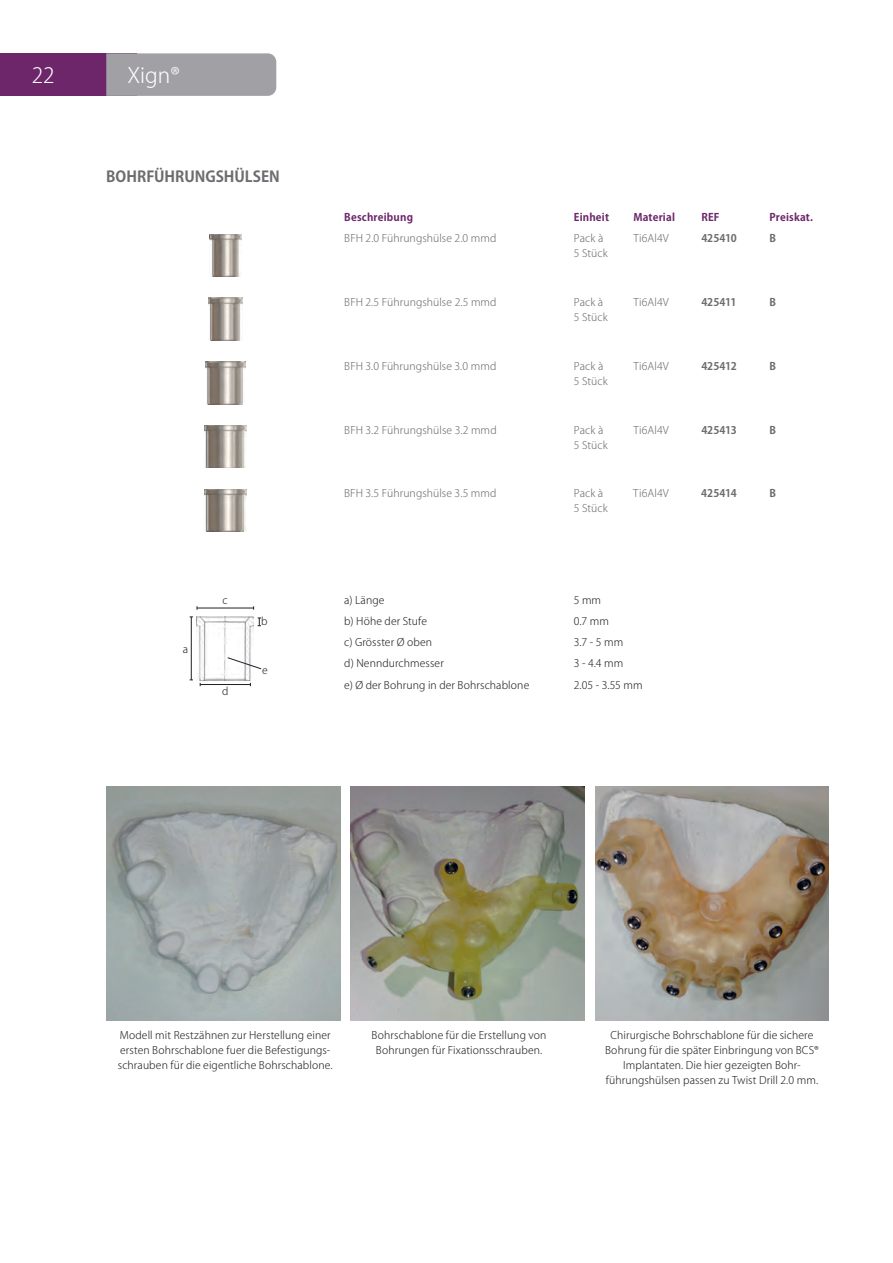
<style>
.page{position:relative;width:893px;height:1263px;background:#fff}
.page>*{position:absolute;margin:0;border:0;box-sizing:border-box;transform-origin:0 0}
.t1{font:21px "Koz Go Pro Light 90 msp RKSJ H";color:#fff}
.t2{font:15px "Koz Go Pro Bold 90 msp RKSJ H";color:#6c6d70}
.t3{font:10.5px/15px "Koz Go Pro Light 90 msp RKSJ H";letter-spacing:.01em;color:#231f20;text-align:center}
.t4{font:10.5px/15px "Koz Go Pro Light 90 msp RKSJ H";letter-spacing:.01em;color:#6c6d70}
.t5{font:10.5px "Koz Go Pro Bold 90 msp RKSJ H";letter-spacing:.02em;color:#6c2669}
.t6{font:10.5px "Koz Go Pro Bold 90 msp RKSJ H";letter-spacing:-.005em;color:#6c6d70}
</style>
<div class="page">
<div style="left:0;top:53px;width:136px;height:43px;background:#6c2669"></div>
<div style="left:106px;top:53px;width:170px;height:43px;background:#a1a1a5"></div>
<img style="left:197px;top:617px;width:57px;height:63px">
<svg style="left:258px;top:618px;width:3px;height:8px"></svg>
<hr style="left:200px;top:684px;width:50px;height:1px;background:#231f20">
<hr style="left:197px;top:608px;width:57px;height:1px;background:#231f20">
<hr style="left:191px;top:617px;width:1px;height:63px;background:#231f20">
<svg style="left:227px;top:657px;width:35px;height:13px"></svg>
<img style="left:210px;top:234px;width:31px;height:43px">
<img style="left:208px;top:298px;width:34px;height:42px">
<img style="left:205px;top:362px;width:40px;height:42px">
<img style="left:204px;top:425px;width:42px;height:43px">
<img style="left:204px;top:489px;width:42px;height:43px">
<img style="left:595px;top:787px;width:234px;height:233px">
<img style="left:351px;top:787px;width:233px;height:233px">
<img style="left:106px;top:787px;width:234px;height:233px">
<h1 class="t1" style="left:32px;top:67px;width:24px">22</h1>
<h1 class="t1" style="left:128px;top:67px;width:54px">Xign®</h1>
<h2 class="t2" style="left:106px;top:171px;width:175px">BOHRFÜHRUNGSHÜLSEN</h2>
<p class="t5" style="left:344px;top:213px;width:70px">Beschreibung</p>
<p class="t5" style="left:574px;top:213px;width:37px">Einheit</p>
<p class="t5" style="left:633px;top:213px;width:43px">Material</p>
<p class="t5" style="left:701px;top:213px;width:20px">REF</p>
<p class="t5" style="left:769px;top:213px;width:45px">Preiskat.</p>
<p class="t4" style="left:344px;top:232px;width:154px">BFH 2.0 Führungshülse 2.0 mmd</p>
<p class="t4" style="left:574px;top:232px;width:35px">Pack à<br>5 Stück</p>
<p class="t4" style="left:633px;top:232px;width:37px">Ti6Al4V</p>
<p class="t6" style="left:701px;top:235px;width:37px">425410</p>
<p class="t6" style="left:769px;top:235px;width:8px">B</p>
<p class="t4" style="left:344px;top:296px;width:154px">BFH 2.5 Führungshülse 2.5 mmd</p>
<p class="t4" style="left:574px;top:296px;width:35px">Pack à<br>5 Stück</p>
<p class="t4" style="left:633px;top:296px;width:37px">Ti6Al4V</p>
<p class="t6" style="left:701px;top:298px;width:37px">425411</p>
<p class="t6" style="left:769px;top:298px;width:8px">B</p>
<p class="t4" style="left:344px;top:360px;width:154px">BFH 3.0 Führungshülse 3.0 mmd</p>
<p class="t4" style="left:574px;top:360px;width:35px">Pack à<br>5 Stück</p>
<p class="t4" style="left:633px;top:360px;width:37px">Ti6Al4V</p>
<p class="t6" style="left:701px;top:362px;width:37px">425412</p>
<p class="t6" style="left:769px;top:362px;width:8px">B</p>
<p class="t4" style="left:344px;top:424px;width:154px">BFH 3.2 Führungshülse 3.2 mmd</p>
<p class="t4" style="left:574px;top:424px;width:35px">Pack à<br>5 Stück</p>
<p class="t4" style="left:633px;top:424px;width:37px">Ti6Al4V</p>
<p class="t6" style="left:701px;top:426px;width:37px">425413</p>
<p class="t6" style="left:769px;top:426px;width:8px">B</p>
<p class="t4" style="left:344px;top:487px;width:154px">BFH 3.5 Führungshülse 3.5 mmd</p>
<p class="t4" style="left:574px;top:487px;width:35px">Pack à<br>5 Stück</p>
<p class="t4" style="left:633px;top:487px;width:37px">Ti6Al4V</p>
<p class="t6" style="left:701px;top:490px;width:37px">425414</p>
<p class="t6" style="left:769px;top:490px;width:8px">B</p>
<p class="t3" style="left:183px;top:643px;width:7px">a</p>
<p class="t3" style="left:223px;top:594px;width:7px">c</p>
<p class="t3" style="left:344px;top:594px;width:42px">a) Länge</p>
<p class="t3" style="left:574px;top:594px;width:29px">5 mm</p>
<p class="t3" style="left:261px;top:615px;width:8px">b</p>
<p class="t3" style="left:344px;top:615px;width:84px">b) Höhe der Stufe</p>
<p class="t3" style="left:574px;top:615px;width:37px">0.7 mm</p>
<p class="t3" style="left:262px;top:664px;width:7px">e</p>
<p class="t3" style="left:344px;top:636px;width:89px">c) Grösster Ø oben</p>
<p class="t3" style="left:574px;top:636px;width:51px">3.7 - 5 mm</p>
<p class="t3" style="left:344px;top:657px;width:101px">d) Nenndurchmesser</p>
<p class="t3" style="left:574px;top:657px;width:51px">3 - 4.4 mm</p>
<p class="t3" style="left:222px;top:685px;width:8px">d</p>
<p class="t3" style="left:344px;top:679px;width:187px">e) Ø der Bohrung in der Bohrschablone</p>
<p class="t3" style="left:574px;top:679px;width:70px">2.05 - 3.55 mm</p>
<p class="t3" style="left:118px;top:1029px;width:216px;text-align:left">Modell mit Restzähnen zur Herstellung einer ersten Bohrschablone fuer die Befestigungs&shy;schrauben für die eigentliche Bohrschablone.</p>
<p class="t3" style="left:372px;top:1029px;width:176px">Bohrschablone für die Erstellung von<br>Bohrungen für Fixationsschrauben.</p>
<p class="t3" style="left:605px;top:1029px;width:215px">Chirurgische Bohrschablone für die sichere Bohrung für die später Einbringung von BCS® Implantaten. Die hier gezeigten Bohr&shy;führungshülsen passen zu Twist Drill 2.0 mm.</p>
</div>
